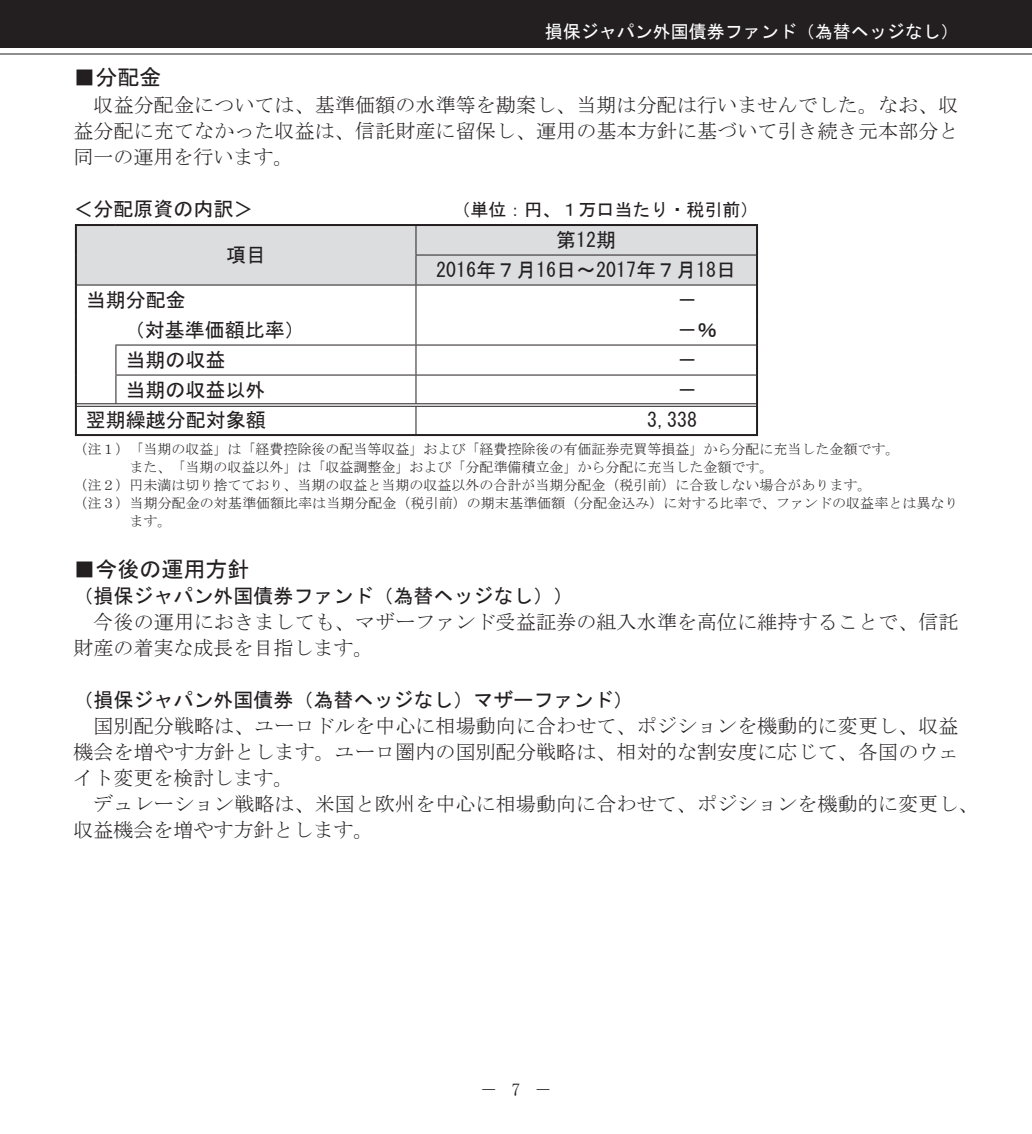
<style>
.page{position:relative;width:1032px;height:1134px;background:#fff}
.page>*{position:absolute;margin:0;border:0;box-sizing:border-box;transform-origin:0 0}
.t1{font:22px "MS Gothic";color:#231f20}
.t2{font:20px/26px "MS Mincho";letter-spacing:.005em;color:#231f20}
.t3{font:20px/29.8px "MS Gothic";color:#231f20;text-align:center}
.t4{font:18px "MS Gothic";color:#fff}
.t5{font:18px "MS Gothic";color:#231f20}
.t6{font:18px "MS Mincho";color:#231f20}
.t7{font:14px "MS Mincho";color:#231f20}
</style>
<div class="page">
<div style="left:0;top:0;width:1032px;height:48px;background:#231f20"></div>
<hr style="left:0;top:53px;width:1032px;height:1px;background:#231f20">
<svg style="left:77px;top:226px;width:679px;height:208px"></svg>
<hr style="left:416px;top:403px;width:340px;height:1px;background:#231f20">
<hr style="left:416px;top:406px;width:340px;height:1px;background:#231f20">
<hr style="left:75px;top:224px;width:41px;height:2px;background:#231f20">
<hr style="left:75px;top:226px;width:2px;height:29px;background:#231f20">
<hr style="left:116px;top:224px;width:300px;height:2px;background:#231f20">
<hr style="left:75px;top:255px;width:2px;height:30px;background:#231f20">
<hr style="left:416px;top:224px;width:342px;height:2px;background:#231f20">
<hr style="left:756px;top:226px;width:2px;height:29px;background:#231f20">
<hr style="left:756px;top:255px;width:2px;height:30px;background:#231f20">
<hr style="left:75px;top:285px;width:2px;height:30px;background:#231f20">
<hr style="left:756px;top:285px;width:2px;height:30px;background:#231f20">
<hr style="left:75px;top:315px;width:2px;height:30px;background:#231f20">
<hr style="left:756px;top:315px;width:2px;height:30px;background:#231f20">
<hr style="left:75px;top:345px;width:2px;height:30px;background:#231f20">
<hr style="left:756px;top:345px;width:2px;height:30px;background:#231f20">
<hr style="left:75px;top:375px;width:2px;height:30px;background:#231f20">
<hr style="left:756px;top:375px;width:2px;height:30px;background:#231f20">
<hr style="left:75px;top:405px;width:2px;height:29px;background:#231f20">
<hr style="left:756px;top:405px;width:2px;height:29px;background:#231f20">
<hr style="left:75px;top:434px;width:683px;height:2px;background:#231f20">
<p class="t4" style="left:545px;top:23px;width:415px">損保ジャパン外国債券ファンド（為替ヘッジなし）</p>
<p class="t1" style="left:73px;top:66px;width:89px">■分配金</p>
<p class="t2" style="left:73px;top:91px;width:886px;text-align:justify">　収益分配金については、基準価額の水準等を勘案し、当期は分配は行いませんでした。なお、収益分配に充てなかった収益は、信託財産に留保し、運用の基本方針に基づいて引き続き元本部分と同一の運用を行います。</p>
<p class="t3" style="left:73px;top:193px;width:182px">＜分配原資の内訳＞</p>
<p class="t5" style="left:452px;top:200px;width:307px">（単位：円、１万口当たり・税引前）</p>
<p class="t3" style="left:226px;top:240px;width:41px">項目</p>
<p class="t3" style="left:436px;top:225px;width:301px">第12期<br>2016年７月16日～2017年７月18日</p>
<p class="t3" style="left:86px;top:285px;width:102px">当期分配金</p>
<p class="t3" style="left:677px;top:285px;width:21px">－</p>
<p class="t3" style="left:125px;top:315px;width:182px">（対基準価額比率）</p>
<p class="t3" style="left:677px;top:315px;width:41px">－％</p>
<p class="t3" style="left:125px;top:345px;width:102px">当期の収益</p>
<p class="t3" style="left:677px;top:345px;width:21px">－</p>
<p class="t3" style="left:125px;top:375px;width:141px">当期の収益以外</p>
<p class="t3" style="left:677px;top:375px;width:21px">－</p>
<p class="t3" style="left:86px;top:405px;width:182px">翌期繰越分配対象額</p>
<p class="t3" style="left:647px;top:405px;width:51px">3,338</p>
<p class="t7" style="left:73px;top:442px;width:828px">（注１）「当期の収益」は「経費控除後の配当等収益」および「経費控除後の有価証券売買等損益」から分配に充当した金額です。</p>
<p class="t7" style="left:129px;top:460px;width:646px">また、「当期の収益以外」は「収益調整金」および「分配準備積立金」から分配に充当した金額です。</p>
<p class="t7" style="left:73px;top:478px;width:800px">（注２）円未満は切り捨てており、当期の収益と当期の収益以外の合計が当期分配金（税引前）に合致しない場合があります。</p>
<p class="t7" style="left:73px;top:496px;width:887px">（注３）当期分配金の対基準価額比率は当期分配金（税引前）の期末基準価額（分配金込み）に対する比率で、ファンドの収益率とは異なり</p>
<p class="t7" style="left:129px;top:514px;width:43px">ます。</p>
<p class="t1" style="left:73px;top:558px;width:178px">■今後の運用方針</p>
<p class="t3" style="left:73px;top:581px;width:502px">（損保ジャパン外国債券ファンド（為替ヘッジなし））</p>
<p class="t2" style="left:73px;top:609px;width:886px">　今後の運用におきましても、マザーファンド受益証券の組入水準を高位に維持することで、信託財産の着実な成長を目指します。</p>
<p class="t3" style="left:73px;top:685px;width:562px">（損保ジャパン外国債券（為替ヘッジなし）マザーファンド）</p>
<p class="t2" style="left:73px;top:713px;width:906px">　国別配分戦略は、ユーロドルを中心に相場動向に合わせて、ポジションを機動的に変更し、収益機会を増やす方針とします。ユーロ圏内の国別配分戦略は、相対的な割安度に応じて、各国のウェイト変更を検討します。<br>　デュレーション戦略は、米国と欧州を中心に相場動向に合わせて、ポジションを機動的に変更し、収益機会を増やす方針とします。</p>
<p class="t6" style="left:511px;top:1081px;width:10px">7</p>
<p class="t6" style="left:480px;top:1081px;width:73px">－　　－</p>
</div>
